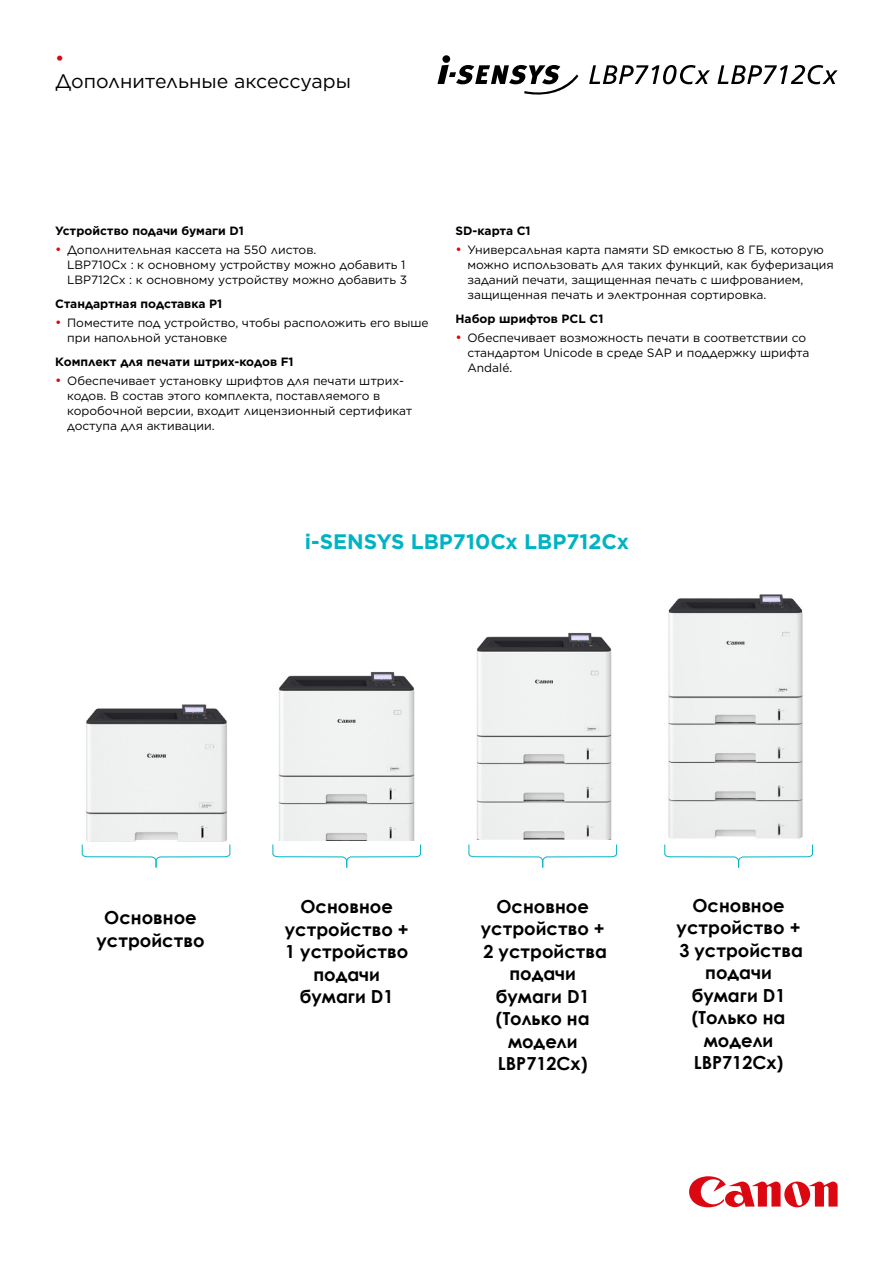
<style>
.page{position:relative;width:893px;height:1263px;background:#fff}
.page>*{position:absolute;margin:0;border:0;box-sizing:border-box;transform-origin:0 0}
.t1{font:700 21px "Century Gothic";letter-spacing:.005em;color:#09c}
.t2{font:700 21px "Gotham";color:#00b3c4}
.t3{font:19.5px "Gotham";color:#000}
.t4{font:19.5px "Gotham";color:#db0812}
.t5{font:700 18px/22.5px "Century Gothic";color:#000;text-align:center}
.t6{font:12px/15px "Gotham";color:#000}
.t7{font:700 12px "Gotham";color:#000}
.s1{font-size:13.5px;color:#db0812}
</style>
<div class="page">
<img style="left:86px;top:704px;width:141px;height:137px">
<img style="left:668px;top:594px;width:135px;height:245px">
<img style="left:476px;top:632px;width:136px;height:207px">
<img style="left:278px;top:672px;width:137px;height:169px">
<svg style="left:437px;top:55px;width:141px;height:40px"></svg>
<svg style="left:589px;top:65px;width:121px;height:19px"></svg>
<svg style="left:717px;top:65px;width:121px;height:19px"></svg>
<svg style="left:81px;top:844px;width:150px;height:24px"></svg>
<svg style="left:272px;top:844px;width:150px;height:24px"></svg>
<svg style="left:468px;top:844px;width:150px;height:24px"></svg>
<svg style="left:664px;top:844px;width:149px;height:24px"></svg>
<svg style="left:689px;top:1176px;width:149px;height:31px"></svg>
<h2 class="t4" style="left:55px;top:45px;width:11px">•</h2>
<h2 class="t3" style="left:55px;top:69px;width:297px">Дополнительные аксессуары</h2>
<p class="t7" style="left:55px;top:223px;width:190px">Устройство подачи бумаги D1</p>
<p class="t6" style="left:67px;top:242px;width:342px;text-indent:-12px"><span class="s1">•</span> Дополнительная кассета на 550 листов.<br>LBP710Cx : к основному устройству можно добавить 1<br>LBP712Cx : к основному устройству можно добавить 3</p>
<p class="t7" style="left:55px;top:296px;width:169px">Стандартная подставка P1</p>
<p class="t6" style="left:67px;top:315px;width:363px;text-indent:-12px"><span class="s1">•</span> Поместите под устройство, чтобы расположить его выше при напольной установке</p>
<p class="t7" style="left:55px;top:353px;width:240px">Комплект для печати штрих-кодов F1</p>
<p class="t6" style="left:67px;top:373px;width:347px;text-indent:-12px"><span class="s1">•</span> Обеспечивает установку шрифтов для печати штрих&shy;кодов. В состав этого комплекта, поставляемого в коробочной версии, входит лицензионный сертификат доступа для активации.</p>
<p class="t7" style="left:455px;top:223px;width:77px">SD-карта C1</p>
<p class="t6" style="left:467px;top:242px;width:368px;text-indent:-12px"><span class="s1">•</span> Универсальная карта памяти SD емкостью 8 ГБ, которую можно использовать для таких функций, как буферизация заданий печати, защищенная печать с шифрованием, защищенная печать и электронная сортировка.</p>
<p class="t7" style="left:455px;top:311px;width:149px">Набор шрифтов PCL C1</p>
<p class="t6" style="left:467px;top:330px;width:344px;text-indent:-12px"><span class="s1">•</span> Обеспечивает возможность печати в соответствии со стандартом Unicode в среде SAP и поддержку шрифта<br>Andalé.</p>
<h1 class="t1" style="left:288px;top:516px;width:299px">i-SENSYS LBP710Cx, LBP712Cx</h1>
<h1 class="t2" style="left:305px;top:528px;width:326px">i-SENSYS LBP710Cx LBP712Cx</h1>
<h3 class="t5" style="left:285px;top:895px;width:125px">Основное устройство +<br>1 устройство подачи бумаги D1</h3>
<h3 class="t5" style="left:677px;top:893px;width:128px">Основное устройство +<br>3 устройства подачи бумаги D1 (Только на модели<br>LBP712Cx)</h3>
<h3 class="t5" style="left:96px;top:906px;width:110px">Основное устройство</h3>
<h3 class="t5" style="left:481px;top:894px;width:128px">Основное устройство +<br>2 устройства подачи бумаги D1 (Только на модели<br>LBP712Cx)</h3>
<h3 class="t5" style="left:299px;top:934px;width:97px">Main unit +</h3>
<h3 class="t5" style="left:495px;top:934px;width:97px">Main unit +</h3>
<h3 class="t5" style="left:698px;top:934px;width:97px">Main unit +</h3>
</div>
